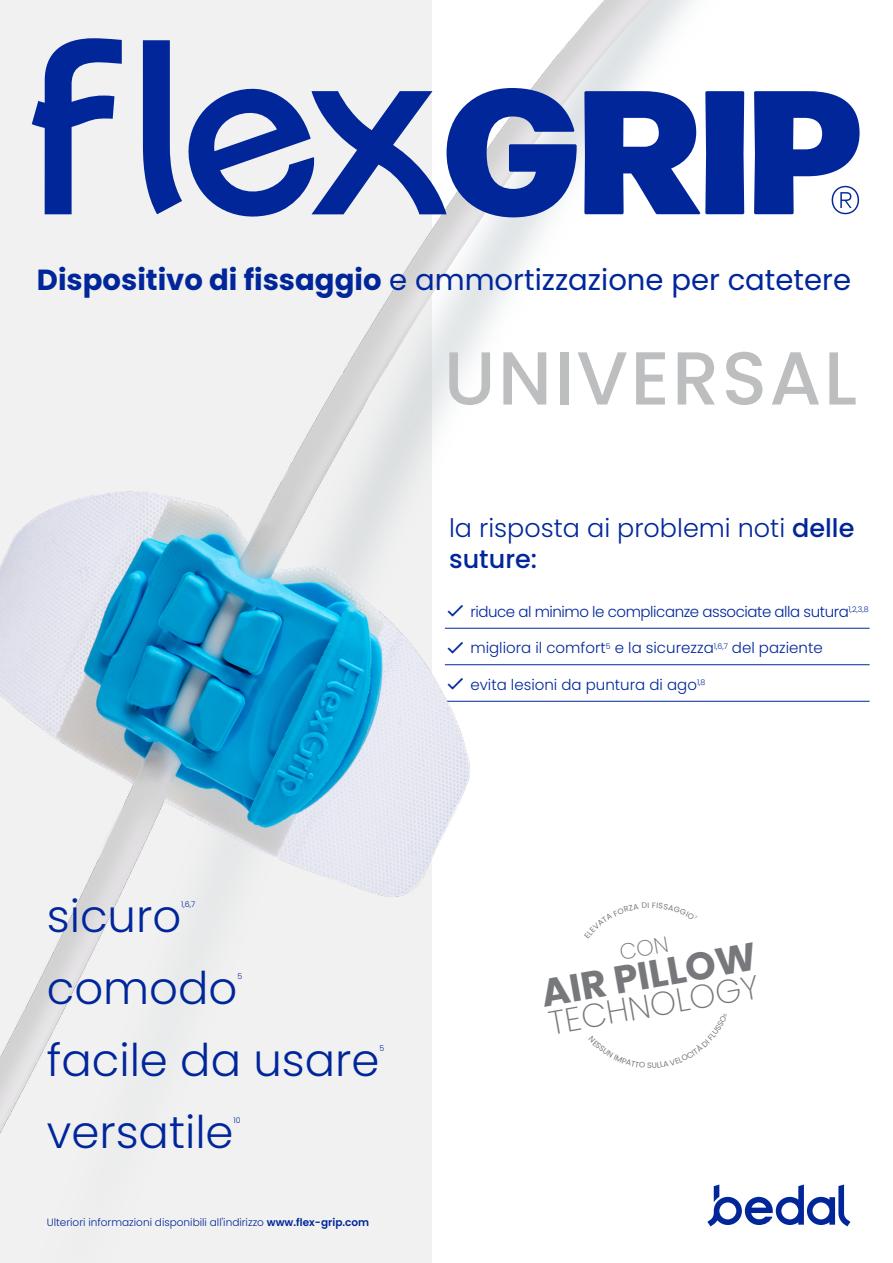
<style>
.page{position:relative;width:893px;height:1263px;background:#fff}
.page>*{position:absolute;margin:0;border:0;box-sizing:border-box;transform-origin:0 0}
.t1{font:500 75px "Poppins";letter-spacing:.03em;color:#bcbec0}
.t2{font:300 45px "Poppins";color:#00269a}
.t3{font:700 38.85px "Poppins";color:#77787b}
.t4{font:200 33.3px "Poppins";color:#77787b}
.t5{font:29.1px "Poppins";color:#00269a}
.t6{font:300 25.5px/30.6px "Poppins";color:#00269a}
.t7{font:300 15px "Poppins";color:#00269a}
.t8{font:300 15px "Poppins";letter-spacing:-.03em;color:#00269a}
.t9{font:300 10.5px "Poppins";color:#00269a}
.t10{font:300 7.8px "Poppins";color:#00269a}
.s1{font-weight:700}
.s2{font-weight:500}
.s3{font-weight:600}
</style>
<div class="page">
<img style="left:0;top:0;width:870px;height:1263px">
<svg style="left:584px;top:91px;width:117px;height:123px"></svg>
<div style="left:705px;top:91px;width:39px;height:123px;background:#00269a;border-radius:2px"></div>
<svg style="left:143px;top:40px;width:434px;height:183px"></svg>
<svg style="left:32px;top:38px;width:90px;height:176px"></svg>
<svg style="left:754px;top:91px;width:106px;height:123px"></svg>
<svg style="left:707px;top:1184px;width:143px;height:42px"></svg>
<svg style="left:448px;top:605px;width:15px;height:12px"></svg>
<svg style="left:448px;top:642px;width:15px;height:11px"></svg>
<svg style="left:448px;top:678px;width:15px;height:12px"></svg>
<svg style="left:589px;top:1013px;width:138px;height:55px"></svg>
<svg style="left:584px;top:902px;width:114px;height:58px"></svg>
<h3 class="t5" style="left:37px;top:263px;width:816px"><span class="s1">Dispositivo di fissaggio</span> e ammortizzazione per catetere</h3>
<h1 class="t1" style="left:444px;top:335px;width:415px">UNIVERSAL</h1>
<h3 class="t6" style="left:449px;top:513px;width:407px">la risposta ai problemi noti <span class="s2">delle suture:</span></h3>
<p class="t8" style="left:470px;top:603px;width:400px">riduce al minimo le complicanze associate alla sutura<sup>1,2,3,8</sup></p>
<p class="t7" style="left:470px;top:639px;width:354px">migliora il comfort<sup>5</sup> e la sicurezza<sup>1,6,7</sup> del paziente</p>
<p class="t7" style="left:470px;top:676px;width:237px">evita lesioni da puntura di ago<sup>1,8</sup></p>
<h2 class="t2" style="left:47px;top:890px;width:136px">sicuro</h2>
<p class="t10" style="left:181px;top:899px;width:16px">1,6,7</p>
<h2 class="t2" style="left:47px;top:962px;width:192px">comodo</h2>
<p class="t10" style="left:237px;top:971px;width:6px">5</p>
<h2 class="t2" style="left:47px;top:1034px;width:334px">facile da usare</h2>
<p class="t10" style="left:379px;top:1043px;width:6px">5</p>
<h2 class="t2" style="left:47px;top:1106px;width:188px">versatile</h2>
<p class="t10" style="left:234px;top:1115px;width:9px">10</p>
<p class="t9" style="left:47px;top:1217px;width:324px">Ulteriori informazioni disponibili all'indirizzo <span class="s3">www.flex-grip.com</span></p>
<h3 class="t3" style="left:538px;top:971px;width:219px;rotate:-10deg">AIR PILLOW</h3>
<h3 class="t4" style="left:546px;top:1004px;width:215px;rotate:-10deg">TECHNOLOGY</h3>
</div>
